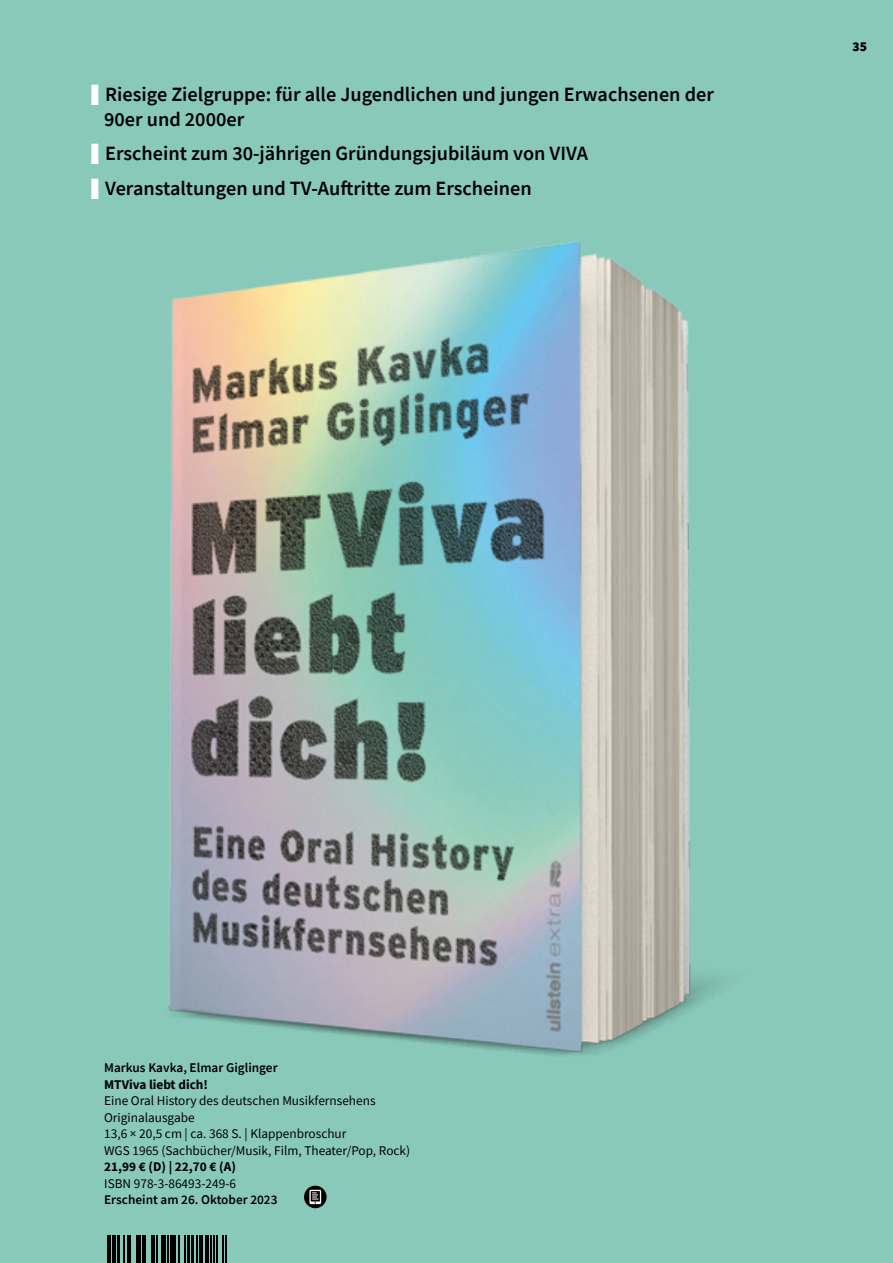
<style>
.page{position:relative;width:893px;height:1263px;background:#fff}
.page>*{position:absolute;margin:0;border:0;box-sizing:border-box;transform-origin:0 0}
.t1{font:600 20.25px/24.3px "Source Sans Pro";color:#000}
.t2{font:900 13.5px "Source Sans Pro";color:#000}
.t3{font:13.35px/16.5px "Source Sans Pro";color:#000}
.t4{font:600 13.35px "Source Sans Pro";color:#000}
.t5{font:700 13.35px "Source Sans Pro";color:#000}
.s1{font-weight:900;font-size:40.5px;color:#fff}
</style>
<div class="page">
<div style="left:0;top:1px;width:893px;height:1262px;background:#89c9ba"></div>
<img style="left:168px;top:242px;width:550px;height:814px">
<svg style="left:304px;top:1186px;width:23px;height:22px"></svg>
<svg style="left:309px;top:1190px;width:12px;height:14px"></svg>
<svg style="left:107px;top:1236px;width:4px;height:27px"></svg>
<hr style="left:112px;top:1236px;width:4px;height:27px;background:#000">
<hr style="left:117px;top:1236px;width:3px;height:27px;background:#000">
<hr style="left:123px;top:1236px;width:2px;height:27px;background:#000">
<svg style="left:127px;top:1236px;width:10px;height:27px"></svg>
<hr style="left:138px;top:1236px;width:3px;height:27px;background:#000">
<hr style="left:142px;top:1236px;width:4px;height:27px;background:#000">
<svg style="left:151px;top:1236px;width:6px;height:27px"></svg>
<hr style="left:161px;top:1236px;width:3px;height:27px;background:#000">
<svg style="left:165px;top:1236px;width:1px;height:27px"></svg>
<hr style="left:167px;top:1236px;width:2px;height:27px;background:#000">
<hr style="left:170px;top:1236px;width:4px;height:27px;background:#000">
<svg style="left:175px;top:1236px;width:11px;height:27px"></svg>
<hr style="left:187px;top:1236px;width:3px;height:27px;background:#000">
<hr style="left:191px;top:1236px;width:3px;height:27px;background:#000">
<svg style="left:196px;top:1236px;width:1px;height:27px"></svg>
<hr style="left:199px;top:1236px;width:3px;height:27px;background:#000">
<hr style="left:205px;top:1236px;width:4px;height:27px;background:#000">
<svg style="left:210px;top:1236px;width:7px;height:27px"></svg>
<hr style="left:222px;top:1236px;width:2px;height:27px;background:#000">
<svg style="left:225px;top:1236px;width:1px;height:27px"></svg>
<p class="t1" style="left:104px;top:82px;width:611px;text-indent:-15px"><span class="s1">ı</span> Riesige Zielgruppe: für alle Jugendlichen und jungen Erwachsenen der<br>90er und 2000er</p>
<p class="t1" style="left:89px;top:136px;width:500px;line-height:34.5px"><span class="s1">ı</span> Erscheint zum 30-jährigen Gründungsjubiläum von VIVA <span class="s1">ı</span> Veranstaltungen und TV-Auftritte zum Erscheinen</p>
<p class="t2" style="left:853px;top:37px;width:16px">35</p>
<p class="t4" style="left:104px;top:1059px;width:175px">Markus Kavka, Elmar Giglinger</p>
<p class="t5" style="left:104px;top:1075px;width:105px">MTViva liebt dich!</p>
<p class="t3" style="left:104px;top:1092px;width:307px">Eine Oral History des deutschen Musikfernsehens Originalausgabe<br>13,6 × 20,5 cm | ca. 368 S. | Klappenbroschur<br>WGS 1965 (Sachbücher/Musik, Film, Theater/Pop, Rock)</p>
<p class="t5" style="left:104px;top:1158px;width:133px">21,99 € (D) | 22,70 € (A)</p>
<p class="t3" style="left:104px;top:1175px;width:133px">ISBN 978-3-86493-249-6</p>
<p class="t4" style="left:104px;top:1191px;width:175px">Erscheint am 26. Oktober 2023</p>
</div>
